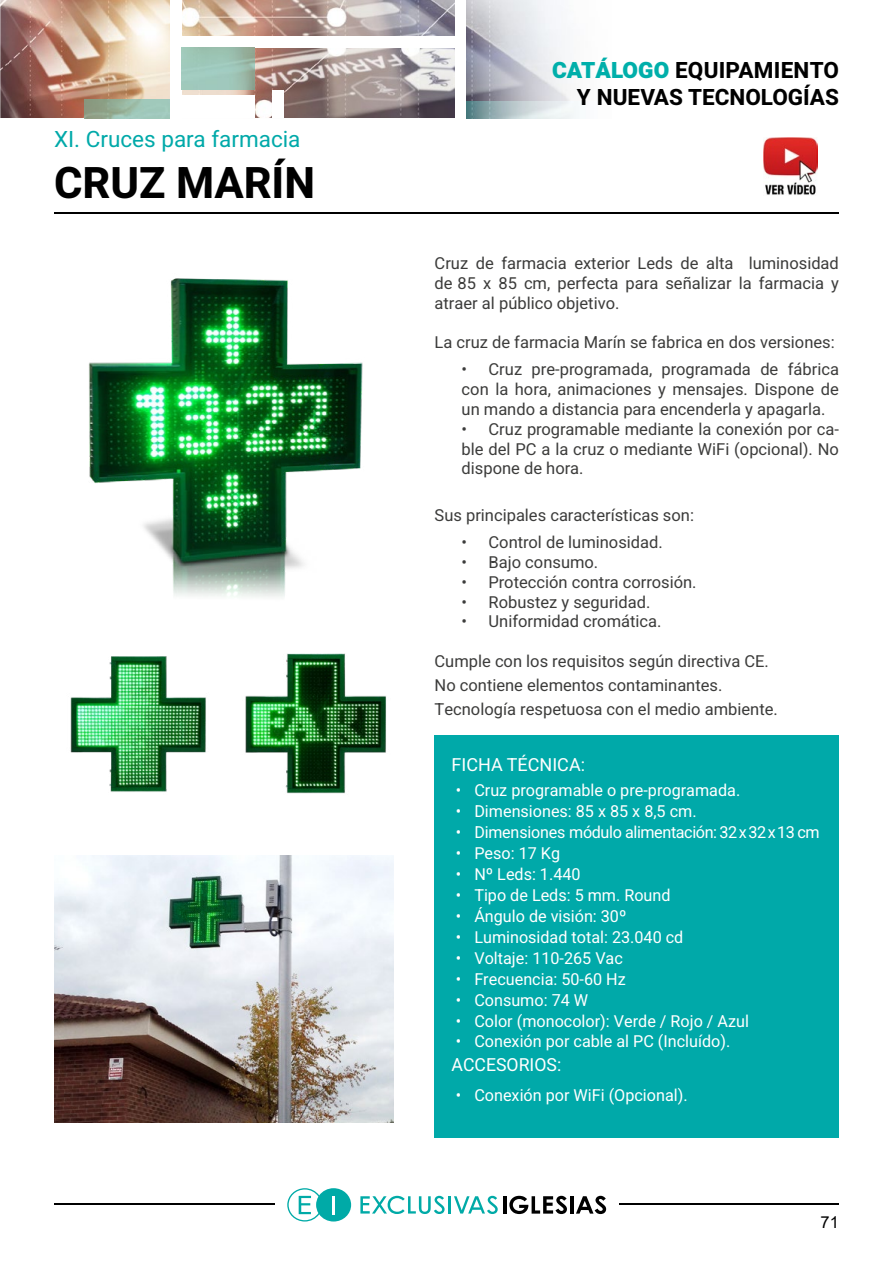
<style>
.page{position:relative;width:893px;height:1263px;background:#fff}
.page>*{position:absolute;margin:0;border:0;box-sizing:border-box;transform-origin:0 0}
.t1{font:700 43.5px "Heebo";color:#000}
.t2{font:700 22.5px/27px "Heebo";color:#000;text-align:right}
.t3{font:22.5px "Heebo";color:#00a9a9}
.t4{font:18px "Heebo";color:#fff}
.t5{font:16.5px/19.8px "Heebo";color:#3c3c3b;text-align:justify}
.t6{font:16.5px "Heebo";color:#fff}
.t7{font:16.5px "Heebo";letter-spacing:-.025em;color:#fff}
.t8{font:16.5px "Arial";color:#000}
.s1{font-weight:900;color:#00afaa}
</style>
<div class="page">
<img style="left:0;top:0;width:455px;height:118px">
<div style="left:273px;top:91px;width:11px;height:27px;background:#fff"></div>
<img style="left:84px;top:100px;width:86px;height:18px">
<div style="left:170px;top:0;width:11px;height:118px;background:#fff"></div>
<div style="left:170px;top:37px;width:285px;height:11px;background:#fff"></div>
<img style="left:181px;top:48px;width:74px;height:42px">
<div style="left:179px;top:95px;width:76px;height:23px;background:#fff"></div>
<img style="left:466px;top:0;width:110px;height:118px">
<hr style="left:54px;top:1203px;width:785px;height:2px;background:#000">
<div style="left:275px;top:1185px;width:343px;height:41px;background:#fff"></div>
<svg style="left:287px;top:1188px;width:64px;height:33px"></svg>
<hr style="left:332px;top:1196px;width:3px;height:18px;background:#fff">
<svg style="left:360px;top:1196px;width:85px;height:18px"></svg>
<hr style="left:448px;top:1196px;width:3px;height:17px;background:#00aaa7">
<svg style="left:454px;top:1196px;width:44px;height:18px"></svg>
<hr style="left:503px;top:1196px;width:3px;height:17px;background:#000">
<svg style="left:509px;top:1196px;width:58px;height:18px"></svg>
<hr style="left:570px;top:1196px;width:3px;height:17px;background:#000">
<svg style="left:576px;top:1196px;width:30px;height:18px"></svg>
<hr style="left:54px;top:212px;width:785px;height:2px;background:#000">
<img style="left:89px;top:278px;width:274px;height:319px">
<img style="left:70px;top:656px;width:136px;height:136px">
<img style="left:245px;top:653px;width:141px;height:141px">
<img style="left:54px;top:856px;width:339px;height:266px">
<div style="left:435px;top:735px;width:404px;height:402px;background:#00a9a9"></div>
<img style="left:763px;top:137px;width:54px;height:58px">
<h2 class="t3" style="left:54px;top:123px;width:248px">XI. Cruces para farmacia</h2>
<h1 class="t1" style="left:54px;top:152px;width:263px">CRUZ MARÍN</h1>
<h2 class="t2" style="left:552px;top:56px;width:288px"><span class="s1">CATÁLOGO</span> EQUIPAMIENTO<br>Y NUEVAS TECNOLOGÍAS</h2>
<p class="t5" style="left:435px;top:253px;width:406px">Cruz de farmacia exterior Leds de alta luminosidad de 85 x 85 cm, perfecta para señalizar la farmacia y atraer al público objetivo.</p>
<p class="t5" style="left:435px;top:333px;width:402px">La cruz de farmacia Marín se fabrica en dos versiones:</p>
<p class="t5" style="left:462px;top:360px;width:379px">• Cruz pre-programada, programada de fábrica con la hora, animaciones y mensajes. Dispone de un mando a distancia para encenderla y apagarla.</p>
<p class="t5" style="left:462px;top:419px;width:379px">• Cruz programable mediante la conexión por ca&shy;ble del PC a la cruz o mediante WiFi (opcional). No dispone de hora.</p>
<p class="t5" style="left:435px;top:505px;width:261px">Sus principales características son:</p>
<p class="t5" style="left:462px;top:532px;width:203px">• Control de luminosidad.</p>
<p class="t5" style="left:462px;top:552px;width:138px">• Bajo consumo.</p>
<p class="t5" style="left:462px;top:572px;width:237px">• Protección contra corrosión.</p>
<p class="t5" style="left:462px;top:592px;width:190px">• Robustez y seguridad.</p>
<p class="t5" style="left:462px;top:612px;width:201px">• Uniformidad cromática.</p>
<p class="t5" style="left:435px;top:649px;width:345px;line-height:24px;text-align:left">Cumple con los requisitos según directiva CE.<br>No contiene elementos contaminantes.<br>Tecnología respetuosa con el medio ambiente.</p>
<p class="t4" style="left:452px;top:752px;width:135px">FICHA TÉCNICA:</p>
<p class="t6" style="left:456px;top:779px;width:286px">• Cruz programable o pre-programada.</p>
<p class="t6" style="left:456px;top:800px;width:242px">• Dimensiones: 85 x 85 x 8,5 cm.</p>
<p class="t7" style="left:456px;top:821px;width:365px">• Dimensiones módulo alimentación: 32x32x13 cm</p>
<p class="t6" style="left:456px;top:842px;width:106px">• Peso: 17 Kg</p>
<p class="t6" style="left:456px;top:863px;width:126px">• Nº Leds: 1.440</p>
<p class="t6" style="left:456px;top:884px;width:216px">• Tipo de Leds: 5 mm. Round</p>
<p class="t6" style="left:456px;top:905px;width:172px">• Ángulo de visión: 30º</p>
<p class="t6" style="left:456px;top:926px;width:229px">• Luminosidad total: 23.040 cd</p>
<p class="t6" style="left:456px;top:947px;width:169px">• Voltaje: 110-265 Vac</p>
<p class="t6" style="left:456px;top:968px;width:171px">• Frecuencia: 50-60 Hz</p>
<p class="t6" style="left:456px;top:989px;width:134px">• Consumo: 74 W</p>
<p class="t6" style="left:456px;top:1010px;width:295px">• Color (monocolor): Verde / Rojo / Azul</p>
<p class="t6" style="left:456px;top:1030px;width:276px">• Conexión por cable al PC (Incluído).</p>
<p class="t4" style="left:452px;top:1052px;width:111px">ACCESORIOS:</p>
<p class="t6" style="left:456px;top:1083px;width:233px">• Conexión por WiFi (Opcional).</p>
<p class="t8" style="left:821px;top:1210px;width:20px">71</p>
</div>
